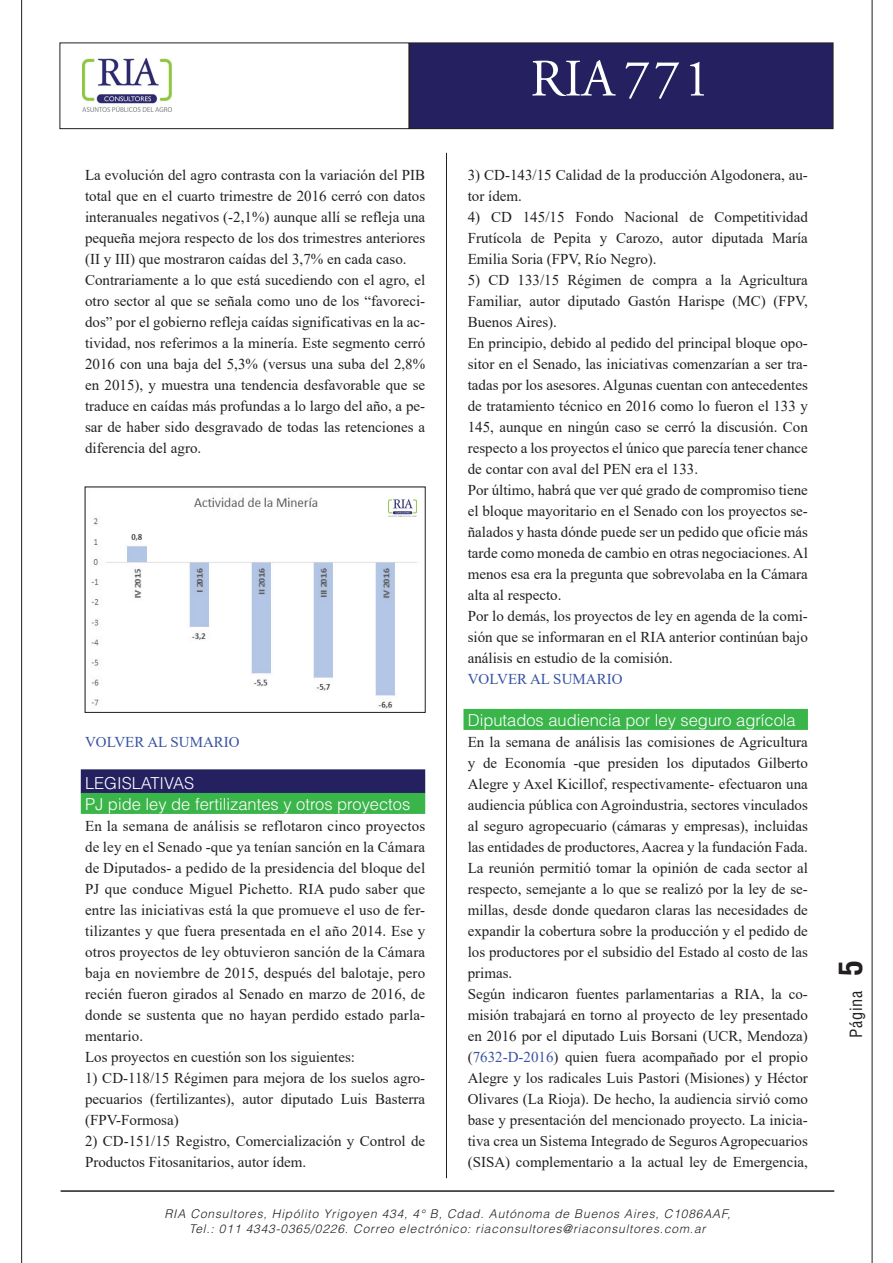
<style>
.page{position:relative;width:893px;height:1263px;background:#fff}
.page>*{position:absolute;margin:0;border:0;box-sizing:border-box;transform-origin:0 0}
.t1{font:52.5px "Adobe Garamond";letter-spacing:.07em;color:#fff}
.t2{font:700 condensed 31.5px "Helvetica LT Std";color:#231f20}
.t3{font:300 16.5px/21px "Helvetica LT Std";color:#fff}
.t4{font:condensed 16.5px "Helvetica LT Std";letter-spacing:.04em;color:#231f20}
.t5{font:15px/21px "Times New Roman";color:#231f20}
.t6{font:15px "Times New Roman";color:#3853a3}
.t7{font:italic 300 12px/15px "Helvetica LT Std";letter-spacing:.07em;color:#231f20;text-align:center}
.s1{color:#3853a3}
</style>
<div class="page">
<div style="left:410px;top:43px;width:423px;height:86px;background:#252161"></div>
<div style="left:409px;top:43px;width:424px;height:86px;border:1px solid #231f20"></div>
<div style="left:60px;top:43px;width:349px;height:86px;border:1px solid #231f20"></div>
<hr style="left:61px;top:1190px;width:773px;height:2px;background:#231f20">
<img style="left:83px;top:59px;width:89px;height:52px">
<hr style="left:446px;top:153px;width:1px;height:1025px;background:#231f20">
<hr style="left:21px;top:0;width:1px;height:1263px;background:#231f20">
<hr style="left:872px;top:0;width:1px;height:1263px;background:#231f20">
<div style="left:81px;top:769px;width:344px;height:24px;background:#252161"></div>
<div style="left:81px;top:793px;width:344px;height:21px;background:#3ab54a"></div>
<div style="left:463px;top:709px;width:345px;height:21px;background:#3ab54a"></div>
<img style="left:91px;top:496px;width:326px;height:213px">
<div style="left:85px;top:486px;width:341px;height:227px;border:1px solid #231f20"></div>
<img style="left:388px;top:500px;width:29px;height:17px">
<p class="t5" style="left:85px;top:164px;width:342px">La evolución del agro contrasta con la variación del PIB total que en el cuarto trimestre de 2016 cerró con datos interanuales negativos (-2,1%) aunque allí se refleja una pequeña mejora respecto de los dos trimestres anteriores (II y III) que mostraron caídas del 3,7% en cada caso.<br>Contrariamente a lo que está sucediendo con el agro, el otro sector al que se señala como uno de los “favoreci&shy;dos” por el gobierno refleja caídas significativas en la ac&shy;tividad, nos referimos a la minería. Este segmento cerró 2016 con una baja del 5,3% (versus una suba del 2,8% en 2015), y muestra una tendencia desfavorable que se traduce en caídas más profundas a lo largo del año, a pe&shy;sar de haber sido desgravado de todas las retenciones a diferencia del agro.</p>
<p class="t6" style="left:85px;top:731px;width:156px">VOLVER AL SUMARIO</p>
<p class="t3" style="left:85px;top:772px;width:327px">Legislativas<br>PJ pide ley de fertilizantes y otros proyectos</p>
<p class="t5" style="left:85px;top:815px;width:342px">En la semana de análisis se reflotaron cinco proyectos de ley en el Senado -que ya tenían sanción en la Cámara de Diputados- a pedido de la presidencia del bloque del PJ que conduce Miguel Pichetto. RIA pudo saber que entre las iniciativas está la que promueve el uso de fer&shy;tilizantes y que fuera presentada en el año 2014. Ese y otros proyectos de ley obtuvieron sanción de la Cámara baja en noviembre de 2015, después del balotaje, pero recién fueron girados al Senado en marzo de 2016, de donde se sustenta que no hayan perdido estado parla&shy;mentario.<br>Los proyectos en cuestión son los siguientes:</p>
<p class="t5" style="left:85px;top:1067px;width:342px;text-align:justify">1) CD-118/15 Régimen para mejora de los suelos agro&shy;pecuarios (fertilizantes), autor diputado Luis Basterra (FPV-Formosa)</p>
<p class="t5" style="left:85px;top:1130px;width:342px">2) CD-151/15 Registro, Comercialización y Control de<br>Productos Fitosanitarios, autor ídem.</p>
<h1 class="t1" style="left:530px;top:51px;width:181px">RIA771</h1>
<p class="t5" style="left:468px;top:164px;width:342px">3) CD-143/15 Calidad de la producción Algodonera, au&shy;tor ídem.</p>
<p class="t5" style="left:468px;top:206px;width:342px;text-align:justify">4) CD 145/15 Fondo Nacional de Competitividad Frutícola de Pepita y Carozo, autor diputada María Emilia Soria (FPV, Río Negro).</p>
<p class="t5" style="left:468px;top:269px;width:342px">5) CD 133/15 Régimen de compra a la Agricultura Familiar, autor diputado Gastón Harispe (MC) (FPV, Buenos Aires).<br>En principio, debido al pedido del principal bloque opo&shy;sitor en el Senado, las iniciativas comenzarían a ser tra&shy;tadas por los asesores. Algunas cuentan con antecedentes de tratamiento técnico en 2016 como lo fueron el 133 y 145, aunque en ningún caso se cerró la discusión. Con respecto a los proyectos el único que parecía tener chance de contar con aval del PEN era el 133.<br>Por último, habrá que ver qué grado de compromiso tiene el bloque mayoritario en el Senado con los proyectos se&shy;ñalados y hasta dónde puede ser un pedido que oficie más tarde como moneda de cambio en otras negociaciones. Al menos esa era la pregunta que sobrevolaba en la Cámara alta al respecto.<br>Por lo demás, los proyectos de ley en agenda de la comi&shy;sión que se informaran en el RIA anterior continúan bajo análisis en estudio de la comisión.</p>
<p class="t6" style="left:468px;top:668px;width:156px">VOLVER AL SUMARIO</p>
<p class="t3" style="left:468px;top:709px;width:329px">Diputados audiencia por ley seguro agrícola</p>
<p class="t5" style="left:468px;top:731px;width:342px">En la semana de análisis las comisiones de Agricultura y de Economía -que presiden los diputados Gilberto Alegre y Axel Kicillof, respectivamente- efectuaron una audiencia pública con Agroindustria, sectores vinculados al seguro agropecuario (cámaras y empresas), incluidas las entidades de productores, Aacrea y la fundación Fada.<br>La reunión permitió tomar la opinión de cada sector al respecto, semejante a lo que se realizó por la ley de se&shy;millas, desde donde quedaron claras las necesidades de expandir la cobertura sobre la producción y el pedido de los productores por el subsidio del Estado al costo de las primas.<br>Según indicaron fuentes parlamentarias a RIA, la co&shy;misión trabajará en torno al proyecto de ley presentado en 2016 por el diputado Luis Borsani (UCR, Mendoza) (<span class="s1">7632-D-2016</span>) quien fuera acompañado por el propio Alegre y los radicales Luis Pastori (Misiones) y Héctor Olivares (La Rioja). De hecho, la audiencia sirvió como base y presentación del mencionado proyecto. La inicia&shy;tiva crea un Sistema Integrado de Seguros Agropecuarios (SISA) complementario a la actual ley de Emergencia,</p>
<p class="t7" style="left:164px;top:1206px;width:567px">RIA Consultores, Hipólito Yrigoyen 434, 4° B, Cdad. Autónoma de Buenos Aires, C1086AAF,<br>Tel.: 011 4343-0365/0226. Correo electrónico: riaconsultores@riaconsultores.com.ar</p>
<h2 class="t2" style="left:831px;top:976px;width:17px;rotate:-90deg">5</h2>
<p class="t4" style="left:846px;top:1038px;width:49px;rotate:-90deg">Página</p>
</div>
